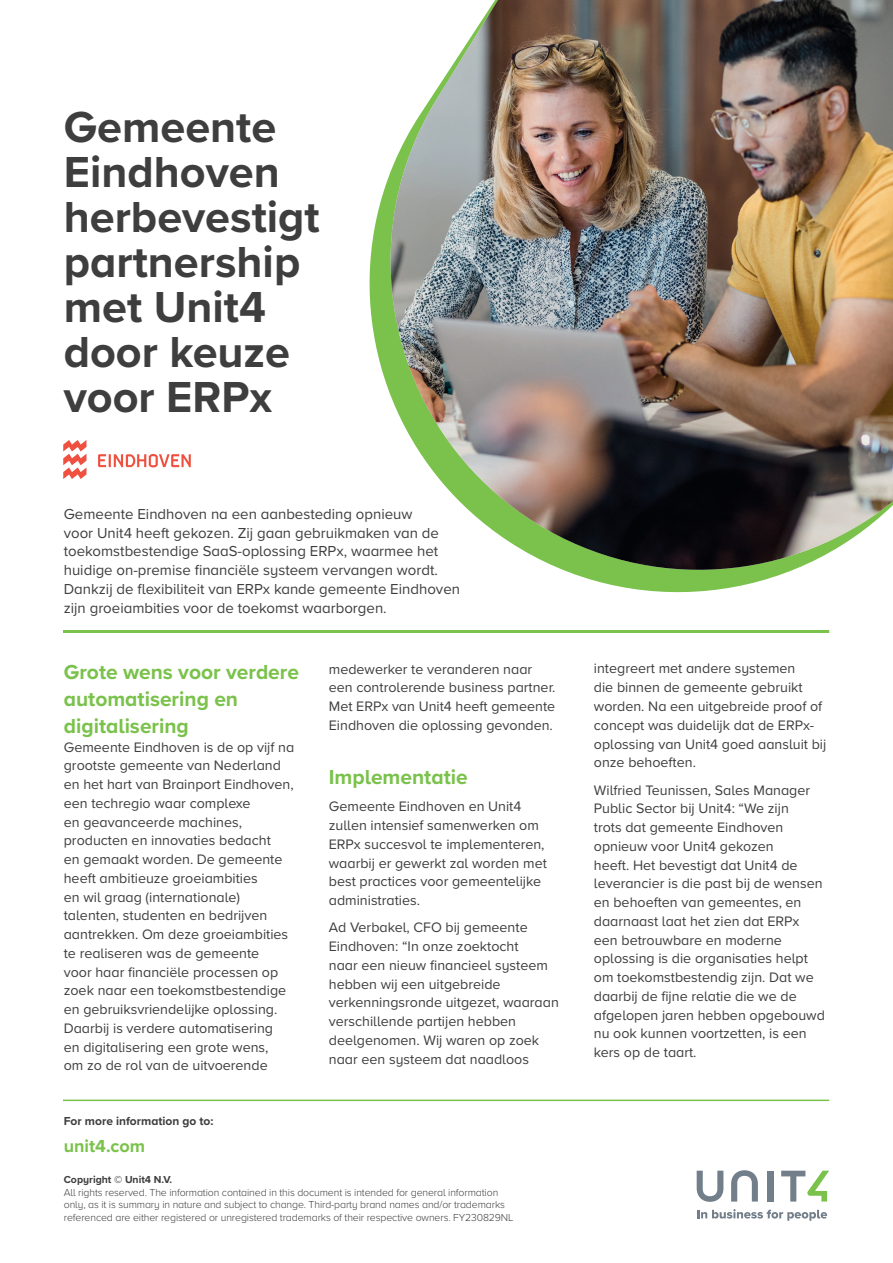
<style>
.page{position:relative;width:893px;height:1263px;background:#fff}
.page>*{position:absolute;margin:0;border:0;box-sizing:border-box;transform-origin:0 0}
.t1{font:700 45px/45px "Proxima Nova A";color:#3e3e3f}
.t2{font:700 21px/27px "Proxima Nova A";color:#7ac24b}
.t3{font:700 18px "Proxima Nova A";color:#7ac24b}
.t4{font:15px/18.8px "Proxima Nova A";color:#3e3e3f}
.t5{font:14.25px/18.8px "Proxima Nova A";color:#3e3e3f}
.t6{font:700 12px "Proxima Nova A";color:#3e3e3f}
.t7{font:300 10.5px/12.6px "Proxima Nova A";letter-spacing:-.01em;color:#3e3e3f}
.t8{font:700 10.5px "Proxima Nova A";color:#3e3e3f}
</style>
<div class="page">
<hr style="left:63px;top:630px;width:766px;height:3px;background:#7ac24b">
<img style="left:373px;top:0;width:520px;height:593px">
<hr style="left:63px;top:1099px;width:766px;height:2px;background:#7ac24b">
<svg style="left:697px;top:1209px;width:130px;height:12px"></svg>
<svg style="left:697px;top:1171px;width:26px;height:31px"></svg>
<svg style="left:731px;top:1170px;width:27px;height:31px"></svg>
<div style="left:767px;top:1171px;width:6px;height:30px;background:#727f8a"></div>
<svg style="left:781px;top:1171px;width:48px;height:30px"></svg>
<img style="left:64px;top:441px;width:127px;height:37px">
<h1 class="t1" style="left:64px;top:103px;width:258px">Gemeente<br>Eindhoven herbevestigt partnership met Unit4 door keuze voor ERPx</h1>
<p class="t4" style="left:64px;top:504px;width:398px">Gemeente Eindhoven na een aanbesteding opnieuw<br>voor Unit4 heeft gekozen. Zij gaan gebruikmaken van de toekomstbestendige SaaS-oplossing ERPx, waarmee het huidige on-premise financiële systeem vervangen wordt.<br>Dankzij de flexibiliteit van ERPx kande gemeente Eindhoven zijn groeiambities voor de toekomst waarborgen.</p>
<h2 class="t2" style="left:64px;top:658px;width:237px">Grote wens voor verdere automatisering en digitalisering</h2>
<p class="t5" style="left:64px;top:737px;width:232px">Gemeente Eindhoven is de op vijf na grootste gemeente van Nederland en het hart van Brainport Eindhoven, een techregio waar complexe<br>en geavanceerde machines, producten en innovaties bedacht<br>en gemaakt worden. De gemeente heeft ambitieuze groeiambities<br>en wil graag (internationale) talenten, studenten en bedrijven aantrekken. Om deze groeiambities te realiseren was de gemeente<br>voor haar financiële processen op zoek naar een toekomstbestendige en gebruiksvriendelijke oplossing.<br>Daarbij is verdere automatisering<br>en digitalisering een grote wens,<br>om zo de rol van de uitvoerende</p>
<p class="t6" style="left:64px;top:1112px;width:151px">For more information go to:</p>
<p class="t3" style="left:64px;top:1132px;width:83px">unit4.com</p>
<p class="t5" style="left:329px;top:659px;width:228px">medewerker te veranderen naar een controlerende business partner.<br>Met ERPx van Unit4 heeft gemeente Eindhoven die oplossing gevonden.</p>
<h2 class="t2" style="left:329px;top:763px;width:140px">Implementatie</h2>
<p class="t5" style="left:329px;top:796px;width:220px">Gemeente Eindhoven en Unit4 zullen intensief samenwerken om<br>ERPx succesvol te implementeren, waarbij er gewerkt zal worden met best practices voor gemeentelijke administraties.</p>
<p class="t5" style="left:329px;top:917px;width:232px">Ad Verbakel, CFO bij gemeente<br>Eindhoven: “In onze zoektocht<br>naar een nieuw financieel systeem hebben wij een uitgebreide verkenningsronde uitgezet, waaraan verschillende partijen hebben deelgenomen. Wij waren op zoek naar een systeem dat naadloos</p>
<p class="t8" style="left:64px;top:1171px;width:110px">Copyright © Unit4 N.V.</p>
<p class="t7" style="left:64px;top:1185px;width:451px">All rights reserved. The information contained in this document is intended for general information only, as it is summary in nature and subject to change. Third-party brand names and/or trademarks referenced are either registered or unregistered trademarks of their respective owners. FY230829NL</p>
<p class="t5" style="left:594px;top:659px;width:234px">integreert met andere systemen<br>die binnen de gemeente gebruikt worden. Na een uitgebreide proof of concept was duidelijk dat de ERPx&shy;oplossing van Unit4 goed aansluit bij onze behoeften.</p>
<p class="t5" style="left:594px;top:780px;width:232px">Wilfried Teunissen, Sales Manager<br>Public Sector bij Unit4: “We zijn<br>trots dat gemeente Eindhoven opnieuw voor Unit4 gekozen<br>heeft. Het bevestigt dat Unit4 de leverancier is die past bij de wensen en behoeften van gemeentes, en daarnaast laat het zien dat ERPx een betrouwbare en moderne oplossing is die organisaties helpt om toekomstbestendig zijn. Dat we daarbij de fijne relatie die we de afgelopen jaren hebben opgebouwd nu ook kunnen voortzetten, is een kers op de taart.</p>
</div>
